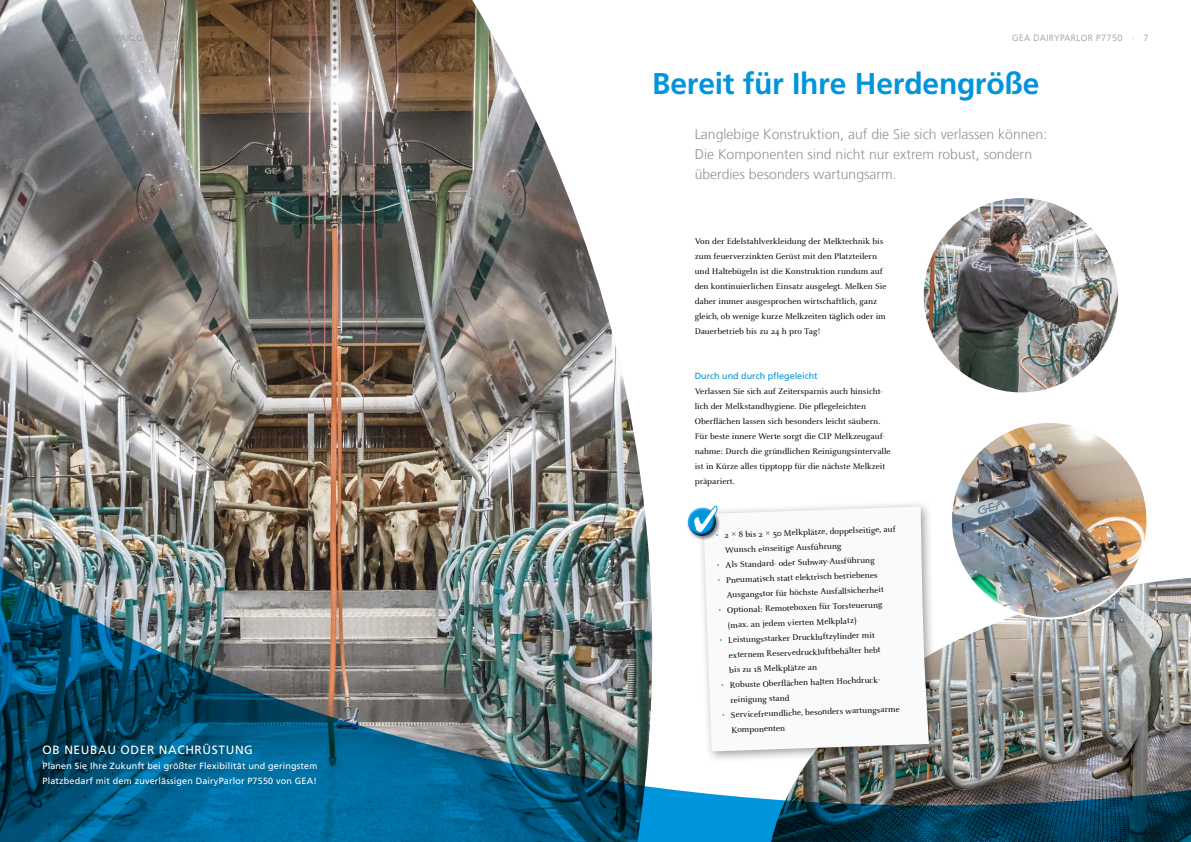
<style>
.page{position:relative;width:1191px;height:842px;background:#fff}
.page>*{position:absolute;margin:0;border:0;box-sizing:border-box;transform-origin:0 0}
.t1{font:700 30px "Frutiger LT Com";letter-spacing:-.01em;color:#0095db}
.t2{font:300 14px/20px "Frutiger LT Com";color:#929292}
.t3{font:12px "Frutiger LT Com";letter-spacing:.05em;color:#fff}
.t4{font:9px/15px "Celeste OT";color:#000}
.t5{font:9px/15px "Frutiger LT Com";letter-spacing:.02em;color:#fff}
.t6{font:9px "Frutiger LT Com";color:#0095db}
.t7{font:300 9px "Frutiger LT Com";letter-spacing:.05em;color:#929292}
.s1{color:#0095db}
.s2{font-family:"Times New Roman"}
</style>
<div class="page">
<img style="left:0;top:0;width:650px;height:561px">
<img style="left:0;top:561px;width:1191px;height:281px">
<div style="left:697px;top:500px;width:244px;height:264px;background:#000;opacity:.4"></div>
<svg style="left:703px;top:506px;width:226px;height:245px"></svg>
<div style="left:687px;top:507px;width:34px;height:34px;background:#000;opacity:.5"></div>
<svg style="left:687px;top:504px;width:31px;height:35px"></svg>
<img style="left:951px;top:422px;width:196px;height:196px;border-radius:98px">
<img style="left:922px;top:197px;width:197px;height:196px;border-radius:98px">
<h3 class="t3" style="left:43px;top:743px;width:212px">OB NEUBAU ODER NACHRÜSTUNG</h3>
<p class="t5" style="left:43px;top:759px;width:276px">Planen Sie Ihre Zukunft bei größter Flexibilität und geringstem<br>Platzbedarf mit dem zuverlässigen DairyParlor P7550 von GEA!</p>
<p class="t7" style="left:1012px;top:32px;width:138px">GEA DAIRYPARLOR P7750 · 7</p>
<h1 class="t1" style="left:652px;top:66px;width:389px">Bereit für Ihre Herdengröße</h1>
<h2 class="t2" style="left:694px;top:124px;width:354px">Langlebige Konstruktion, auf die Sie sich verlassen können:<br>Die Komponenten sind nicht nur extrem robust, sondern überdies besonders wartungsarm.</h2>
<p class="t4" style="left:694px;top:234px;width:193px">Von der Edelstahlverkleidung der Melktechnik bis zum feuerverzinkten Gerüst mit den Platzteilern und Haltebügeln ist die Konstruktion rundum auf den kontinuierlichen Einsatz ausgelegt. Melken Sie daher immer ausgesprochen wirtschaftlich, ganz gleich, ob wenige kurze Melkzeiten täglich oder im Dauerbetrieb bis zu 24 h pro Tag!</p>
<p class="t6" style="left:694px;top:371px;width:125px">Durch und durch pflegeleicht</p>
<p class="t4" style="left:694px;top:384px;width:197px">Verlassen Sie sich auf Zeitersparnis auch hinsicht&shy;lich der Melkstandhygiene. Die pflegeleichten Oberflächen lassen sich besonders leicht säubern.<br>Für beste innere Werte sorgt die CIP Melkzeugauf&shy;nahme: Durch die gründlichen Reinigungsintervalle ist in Kürze alles tipptopp für die nächste Melkzeit präpariert.</p>
<p class="t4" style="left:724px;top:527px;width:173px;text-indent:-9px;rotate:-2deg"><span class="s1">•</span> 2 <span class="s2">×</span> 8 bis 2 <span class="s2">×</span> 50 Melkplätze, doppelseitige, auf<br>Wunsch einseitige Ausführung</p>
<p class="t4" style="left:717px;top:558px;width:159px;rotate:-2deg"><span class="s1">•</span> Als Standard- oder Subway-Ausführung</p>
<p class="t4" style="left:726px;top:572px;width:159px;text-indent:-9px;rotate:-2deg"><span class="s1">•</span> Pneumatisch statt elektrisch betriebenes<br>Ausgangstor für höchste Ausfallsicherheit</p>
<p class="t4" style="left:727px;top:602px;width:157px;text-indent:-9px;rotate:-2deg"><span class="s1">•</span> Optional: Remoteboxen für Torsteuerung (max. an jedem vierten Melkplatz)</p>
<p class="t4" style="left:728px;top:632px;width:154px;text-indent:-9px;rotate:-2deg"><span class="s1">•</span> Leistungsstarker Druckluftzylinder mit externem Reservedruckluftbehälter hebt bis zu 18 Melkplätze an</p>
<p class="t4" style="left:729px;top:677px;width:154px;text-indent:-9px;rotate:-2deg"><span class="s1">•</span> Robuste Oberfl ächen halten Hochdruck&shy;reinigung stand</p>
<p class="t4" style="left:730px;top:707px;width:170px;text-indent:-9px;rotate:-2deg"><span class="s1">•</span> Servicefreundliche, besonders wartungsarme<br>Komponenten</p>
</div>
